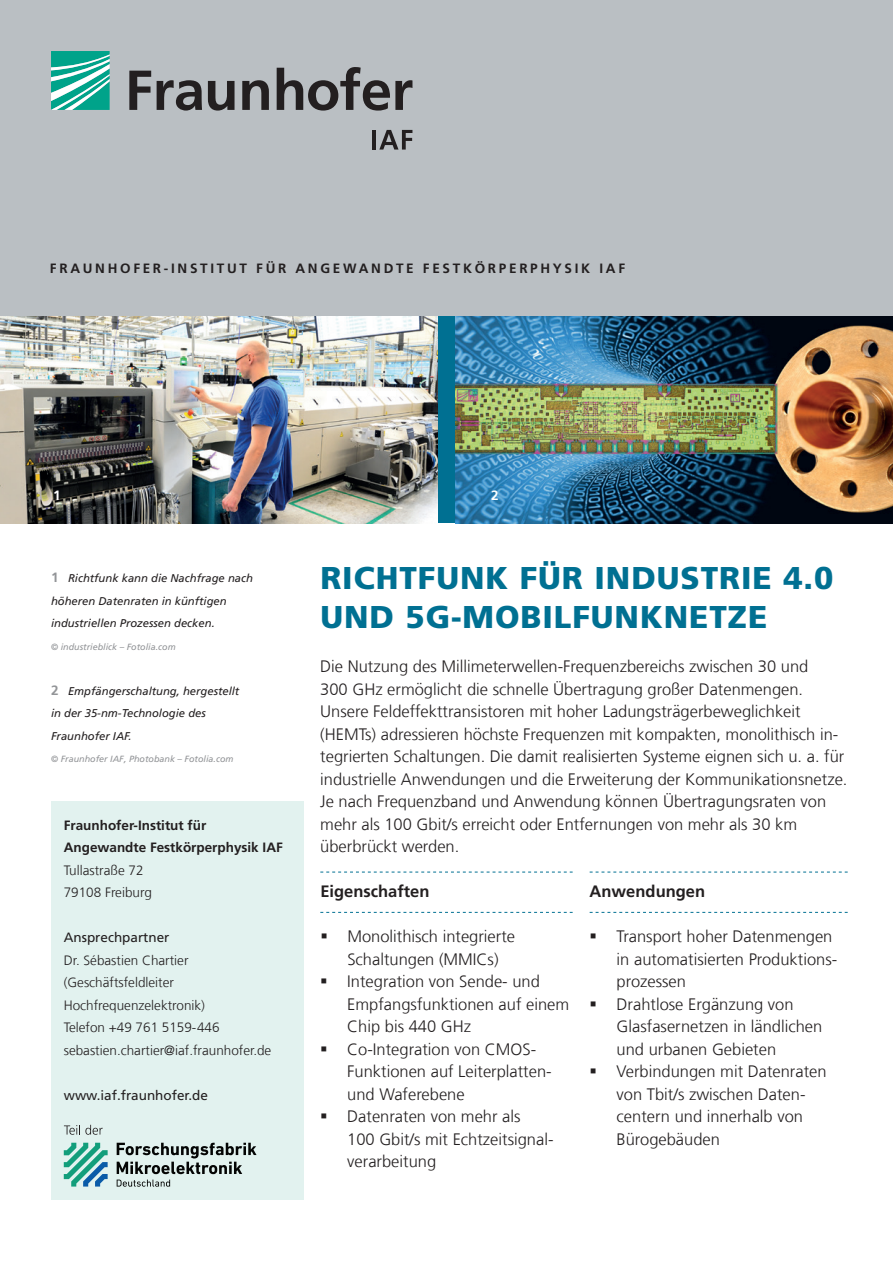
<style>
.page{position:relative;width:893px;height:1263px;background:#fff}
.page>*{position:absolute;margin:0;border:0;box-sizing:border-box;transform-origin:0 0}
.t1{font:900 31.5px/39px "Frutiger LT Com";letter-spacing:.03em;color:#007092}
.t2{font:300 16.5px/22.5px "Frutiger LT Com";color:#231f20}
.t3{font:700 16.5px "Frutiger LT Com";color:#231f20}
.t4{font:300 13.5px/22.5px "Frutiger LT Com";color:#231f20}
.t5{font:700 13.5px/22.5px "Frutiger LT Com";color:#231f20}
.t6{font:700 13.5px "Frutiger LT Com";letter-spacing:.2em;color:#231f20}
.t7{font:13.5px "Frutiger LT Com";color:#231f20}
.t8{font:700 13.5px "Frutiger LT Com";color:#fff}
.t9{font:italic 11.25px/22.5px "Frutiger LT Com";color:#231f20}
.t10{font:italic 9px "Frutiger LT Com";color:#939598}
.s1{font-weight:700;font-style:normal;font-size:13.5px;color:#939598}
</style>
<div class="page">
<div style="left:435px;top:306px;width:31px;height:217px;background:#007092"></div>
<img style="left:455px;top:315px;width:438px;height:208px">
<img style="left:0;top:315px;width:438px;height:208px">
<svg style="left:320px;top:872px;width:253px;height:1px"></svg>
<svg style="left:320px;top:912px;width:253px;height:1px"></svg>
<div style="left:51px;top:801px;width:252px;height:398px;background:#e2f2ef"></div>
<div style="left:0;top:0;width:893px;height:315px;background:#babfc3"></div>
<svg style="left:51px;top:51px;width:59px;height:59px;background:#4bbcab"></svg>
<svg style="left:129px;top:67px;width:283px;height:44px"></svg>
<hr style="left:372px;top:130px;width:4px;height:20px;background:#231f20">
<svg style="left:379px;top:130px;width:33px;height:20px"></svg>
<svg style="left:590px;top:872px;width:258px;height:1px"></svg>
<svg style="left:590px;top:912px;width:258px;height:1px"></svg>
<svg style="left:64px;top:1143px;width:44px;height:43px"></svg>
<svg style="left:117px;top:1143px;width:140px;height:44px"></svg>
<svg style="left:64px;top:1125px;width:39px;height:10px"></svg>
<p class="t6" style="left:50px;top:260px;width:577px">FRAUNHOFER-INSTITUT FÜR ANGEWANDTE FESTKÖRPERPHYSIK IAF</p>
<p class="t8" style="left:53px;top:488px;width:9px">1</p>
<p class="t9" style="left:51px;top:567px;width:203px"><span class="s1">1</span> Richtfunk kann die Nachfrage nach höheren Datenraten in künftigen industriellen Prozessen decken.</p>
<p class="t10" style="left:51px;top:641px;width:126px">© industrieblick – Fotolia.com</p>
<p class="t9" style="left:51px;top:679px;width:190px"><span class="s1">2</span> Empfängerschaltung, hergestellt in der 35-nm-Technologie des<br>Fraunhofer IAF.</p>
<p class="t10" style="left:51px;top:754px;width:184px">© Fraunhofer IAF, Photobank – Fotolia.com</p>
<p class="t5" style="left:64px;top:814px;width:221px">Fraunhofer-Institut für<br>Angewandte Festkörperphysik IAF</p>
<p class="t4" style="left:64px;top:859px;width:90px">Tullastraße 72<br>79108 Freiburg</p>
<p class="t7" style="left:64px;top:929px;width:107px">Ansprechpartner</p>
<p class="t4" style="left:64px;top:949px;width:209px">Dr. Sébastien Chartier (Geschäftsfeldleiter<br>Hochfrequenzelektronik)<br>Telefon +49 761 5159-446 sebastien.chartier@iaf.fraunhofer.de</p>
<p class="t7" style="left:64px;top:1087px;width:146px">www.iaf.fraunhofer.de</p>
<p class="t8" style="left:491px;top:488px;width:9px">2</p>
<h1 class="t1" style="left:320px;top:558px;width:515px">RICHTFUNK FÜR INDUSTRIE 4.0<br>UND 5G-MOBILFUNKNETZE</h1>
<p class="t2" style="left:320px;top:655px;width:529px">Die Nutzung des Millimeterwellen-Frequenzbereichs zwischen 30 und<br>300 GHz ermöglicht die schnelle Übertragung großer Datenmengen.<br>Unsere Feldeffekttransistoren mit hoher Ladungsträgerbeweglichkeit (HEMTs) adressieren höchste Frequenzen mit kompakten, monolithisch in&shy;tegrierten Schaltungen. Die damit realisierten Systeme eignen sich u. a. für industrielle Anwendungen und die Erweiterung der Kommunikationsnetze.<br>Je nach Frequenzband und Anwendung können Übertragungsraten von mehr als 100 Gbit/s erreicht oder Entfernungen von mehr als 30 km überbrückt werden.</p>
<p class="t3" style="left:320px;top:882px;width:111px">Eigenschaften</p>
<p class="t2" style="left:347px;top:925px;width:169px;text-indent:-27px">▪ Monolithisch integrierte<br>Schaltungen (MMICs)</p>
<p class="t2" style="left:347px;top:970px;width:223px;text-indent:-27px">▪ Integration von Sende- und<br>Empfangsfunktionen auf einem<br>Chip bis 440 GHz</p>
<p class="t2" style="left:347px;top:1038px;width:206px;text-indent:-27px">▪ Co-Integration von CMOS-<br>Funktionen auf Leiterplatten&shy;und Waferebene</p>
<p class="t2" style="left:347px;top:1105px;width:208px;text-indent:-27px">▪ Datenraten von mehr als<br>100 Gbit/s mit Echtzeitsignal&shy;verarbeitung</p>
<p class="t3" style="left:590px;top:882px;width:117px">Anwendungen</p>
<p class="t2" style="left:617px;top:925px;width:222px;text-indent:-27px">▪ Transport hoher Datenmengen in automatisierten Produktions&shy;prozessen</p>
<p class="t2" style="left:617px;top:993px;width:207px;text-indent:-27px">▪ Drahtlose Ergänzung von<br>Glasfasernetzen in ländlichen und urbanen Gebieten</p>
<p class="t2" style="left:617px;top:1060px;width:211px;text-indent:-27px">▪ Verbindungen mit Datenraten von Tbit/s zwischen Daten&shy;centern und innerhalb von<br>Bürogebäuden</p>
</div>
